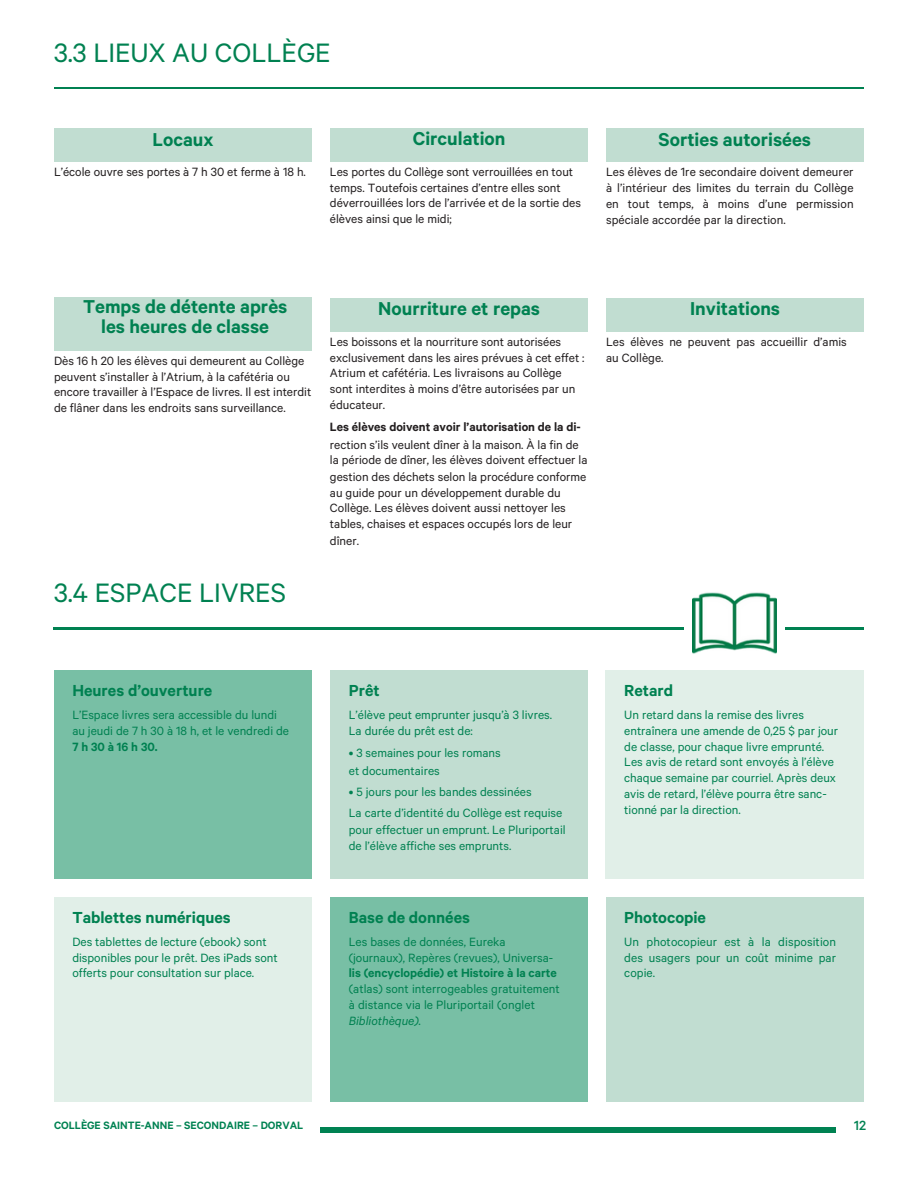
<style>
.page{position:relative;width:918px;height:1188px;background:#fff}
.page>*{position:absolute;margin:0;border:0;box-sizing:border-box;transform-origin:0 0}
.t1{font:30px "Calibre";color:#008151}
.t2{font:600 21px/20.2px "Calibre";color:#008151;text-align:center}
.t3{font:600 18px "Calibre";color:#008151}
.t4{font:500 15px "Calibre";color:#008252}
.t5{font:13.5px/15.8px "Calibre";color:#231f20}
.t6{font:13.5px/15.8px "Calibre";color:#008151}
.t7{font:600 13.5px "Calibre";color:#231f20}
.t8{font:600 13.5px "Calibre";color:#008151}
.t9{font:italic 13.5px "Calibre";color:#008151}
.t10{font:600 13.5px "Calibre";letter-spacing:.21em;color:#008151}
.t11{font:600 12px "Calibre";color:#008252}
</style>
<div class="page">
<div style="left:54px;top:129px;width:258px;height:33px;background:#c1ddd1"></div>
<div style="left:54px;top:297px;width:258px;height:54px;background:#c1ddd1"></div>
<div style="left:54px;top:670px;width:258px;height:209px;background:#78bfa5"></div>
<div style="left:54px;top:897px;width:258px;height:205px;background:#e1efe8"></div>
<div style="left:330px;top:129px;width:258px;height:33px;background:#c1ddd1"></div>
<div style="left:330px;top:298px;width:258px;height:34px;background:#c1ddd1"></div>
<div style="left:330px;top:670px;width:258px;height:209px;background:#c1ddd1"></div>
<div style="left:330px;top:897px;width:258px;height:205px;background:#78bfa5"></div>
<hr style="left:54px;top:87px;width:810px;height:1px;background:#008151">
<div style="left:320px;top:1127px;width:515px;height:6px;background:#008252"></div>
<div style="left:606px;top:129px;width:258px;height:33px;background:#c1ddd1"></div>
<div style="left:606px;top:298px;width:258px;height:34px;background:#c1ddd1"></div>
<div style="left:606px;top:897px;width:258px;height:205px;background:#c1ddd1"></div>
<div style="left:606px;top:670px;width:258px;height:209px;background:#e1efe8"></div>
<hr style="left:54px;top:628px;width:810px;height:1px;background:#008151">
<div style="left:684px;top:580px;width:101px;height:84px;background:#fff"></div>
<img style="left:693px;top:592px;width:83px;height:62px">
<h1 class="t1" style="left:54px;top:42px;width:278px">3.3 LIEUX AU COLLÈGE</h1>
<h2 class="t2" style="left:153px;top:133px;width:62px">Locaux</h2>
<p class="t5" style="left:54px;top:166px;width:253px">L’école ouvre ses portes à 7 h 30 et ferme à 18 h.</p>
<h2 class="t2" style="left:413px;top:132px;width:94px">Circulation</h2>
<p class="t5" style="left:330px;top:166px;width:252px">Les portes du Collège sont verrouillées en tout temps. Toutefois certaines d’entre elles sont déverrouillées lors de l’arrivée et de la sortie des élèves ainsi que le midi;</p>
<h2 class="t2" style="left:659px;top:132px;width:154px">Sorties autorisées</h2>
<p class="t5" style="left:606px;top:166px;width:249px;text-align:justify">Les élèves de 1re secondaire doivent demeurer à l’intérieur des limites du terrain du Collège en tout temps, à moins d’une permission spéciale accordée par la direction.</p>
<h2 class="t2" style="left:83px;top:300px;width:206px">Temps de détente après les heures de classe</h2>
<p class="t5" style="left:54px;top:355px;width:259px">Dès 16 h 20 les élèves qui demeurent au Collège peuvent s’installer à l’Atrium, à la cafétéria ou encore travailler à l’Espace de livres. Il est interdit de flâner dans les endroits sans surveillance.</p>
<h1 class="t1" style="left:54px;top:583px;width:233px">3.4 ESPACE LIVRES</h1>
<h2 class="t2" style="left:378px;top:302px;width:163px">Nourriture et repas</h2>
<h2 class="t2" style="left:690px;top:302px;width:92px">Invitations</h2>
<p class="t5" style="left:330px;top:336px;width:256px">Les boissons et la nourriture sont autorisées exclusivement dans les aires prévues à cet effet :<br>Atrium et cafétéria. Les livraisons au Collège sont interdites à moins d’être autorisées par un éducateur.</p>
<p class="t7" style="left:330px;top:423px;width:252px">Les élèves doivent avoir l’autorisation de la di-</p>
<p class="t5" style="left:330px;top:440px;width:259px;line-height:14.7px">rection s’ils veulent dîner à la maison. À la fin de la période de dîner, les élèves doivent effectuer la</p>
<p class="t5" style="left:330px;top:471px;width:258px">gestion des déchets selon la procédure conforme au guide pour un développement durable du Collège. Les élèves doivent aussi nettoyer les tables, chaises et espaces occupés lors de leur dîner.</p>
<p class="t5" style="left:606px;top:336px;width:242px">Les élèves ne peuvent pas accueillir d’amis au Collège.</p>
<h3 class="t3" style="left:72px;top:685px;width:142px">Heures d’ouverture</h3>
<h3 class="t3" style="left:349px;top:685px;width:32px">Prêt</h3>
<h3 class="t3" style="left:624px;top:685px;width:50px">Retard</h3>
<p class="t6" style="left:72px;top:709px;width:218px">L’Espace livres sera accessible du lundi au jeudi de 7 h 30 à 18 h, et le vendredi de</p>
<p class="t10" style="left:72px;top:742px;width:87px">7h30 à 16h30.</p>
<p class="t6" style="left:349px;top:709px;width:205px">L’élève peut emprunter jusqu’à 3 livres.<br>La durée du prêt est de:</p>
<p class="t6" style="left:349px;top:746px;width:153px;line-height:18px">• 3 semaines pour les romans et documentaires</p>
<p class="t6" style="left:349px;top:783px;width:215px;line-height:21.3px">• 5 jours pour les bandes dessinées<br>La carte d’identité du Collège est requise</p>
<p class="t6" style="left:349px;top:824px;width:218px">pour effectuer un emprunt. Le Pluriportail de l’élève affiche ses emprunts.</p>
<p class="t6" style="left:624px;top:709px;width:215px">Un retard dans la remise des livres entraînera une amende de 0,25 $ par jour de classe, pour chaque livre emprunté.<br>Les avis de retard sont envoyés à l’élève chaque semaine par courriel. Après deux avis de retard, l’élève pourra être sanc&shy;tionné par la direction.</p>
<h3 class="t3" style="left:72px;top:911px;width:160px">Tablettes numériques</h3>
<h3 class="t3" style="left:349px;top:911px;width:123px">Base de données</h3>
<h3 class="t3" style="left:624px;top:911px;width:83px">Photocopie</h3>
<p class="t6" style="left:72px;top:936px;width:207px">Des tablettes de lecture (ebook) sont disponibles pour le prêt. Des iPads sont offerts pour consultation sur place.</p>
<p class="t6" style="left:349px;top:936px;width:206px">Les bases de données, Eureka (journaux), Repères (revues), Universa-</p>
<p class="t8" style="left:349px;top:969px;width:210px">lis (encyclopédie) et Histoire à la carte</p>
<p class="t6" style="left:349px;top:983px;width:212px">(atlas) sont interrogeables gratuitement à distance via le Pluriportail (onglet</p>
<p class="t9" style="left:349px;top:1016px;width:74px">Bibliothèque).</p>
<p class="t6" style="left:624px;top:936px;width:213px;text-align:justify">Un photocopieur est à la disposition des usagers pour un coût minime par copie.</p>
<p class="t11" style="left:54px;top:1121px;width:251px">COLLÈGE SAINTE-ANNE – SECONDAIRE – DORVAL</p>
<p class="t4" style="left:854px;top:1120px;width:13px">12</p>
</div>
